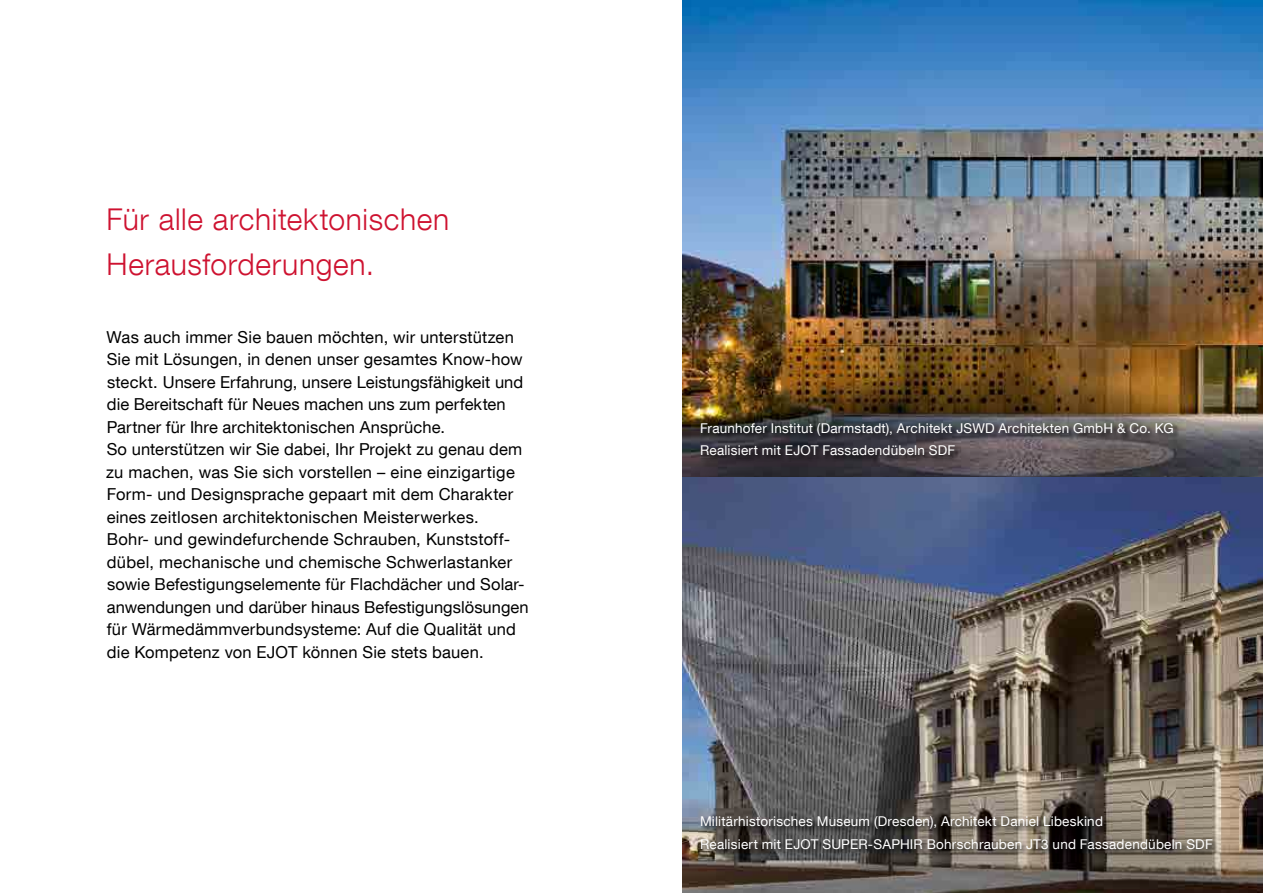
<style>
.page{position:relative;width:1263px;height:893px;background:#fff}
.page>*{position:absolute;margin:0;border:0;box-sizing:border-box;transform-origin:0 0}
.t1{font:300 30px/45px "Helvetica Neue LT Com";letter-spacing:.02em;color:#ce1230}
.t2{font:16.5px/22.5px "Helvetica Neue LT Com";letter-spacing:.01em;color:#000}
.t3{font:13.5px/22.5px "Helvetica Neue LT Com";letter-spacing:.015em;color:#fff}
</style>
<div class="page">
<img style="left:682px;top:0;width:581px;height:782px">
<img style="left:682px;top:364px;width:581px;height:290px;border-radius:50%">
<svg style="left:682px;top:782px;width:581px;height:111px;background:#69615a"></svg>
<div style="left:700px;top:422px;width:479px;height:40px;background:#000;opacity:.75"></div>
<div style="left:700px;top:816px;width:519px;height:39px;background:#000;opacity:.75"></div>
<h1 class="t1" style="left:107px;top:196px;width:344px">Für alle architektonischen<br>Herausforderungen.</h1>
<p class="t2" style="left:106px;top:325px;width:424px">Was auch immer Sie bauen möchten, wir unterstützen Sie mit Lösungen, in denen unser gesamtes Know-how steckt. Unsere Erfahrung, unsere Leistungsfähigkeit und die Bereitschaft für Neues machen uns zum perfekten Partner für Ihre architektonischen Ansprüche.<br>So unterstützen wir Sie dabei, Ihr Projekt zu genau dem zu machen, was Sie sich vorstellen – eine einzigartige Form- und Designsprache gepaart mit dem Charakter eines zeitlosen architektonischen Meisterwerkes.<br>Bohr- und gewindefurchende Schrauben, Kunststoff&shy;dübel, mechanische und chemische Schwerlastanker sowie Befestigungselemente für Flachdächer und Solar&shy;anwendungen und darüber hinaus Befestigungslösungen für Wärmedämmverbundsysteme: Auf die Qualität und die Kompetenz von EJOT können Sie stets bauen.</p>
<p class="t3" style="left:700px;top:416px;width:475px">Fraunhofer Institut (Darmstadt), Architekt JSWD Architekten GmbH &amp; Co. KG<br>Realisiert mit EJOT Fassadendübeln SDF</p>
<p class="t3" style="left:700px;top:810px;width:514px">Militärhistorisches Museum (Dresden), Architekt Daniel Libeskind<br>Realisiert mit EJOT SUPER-SAPHIR Bohrschrauben JT3 und Fassadendübeln SDF</p>
</div>
